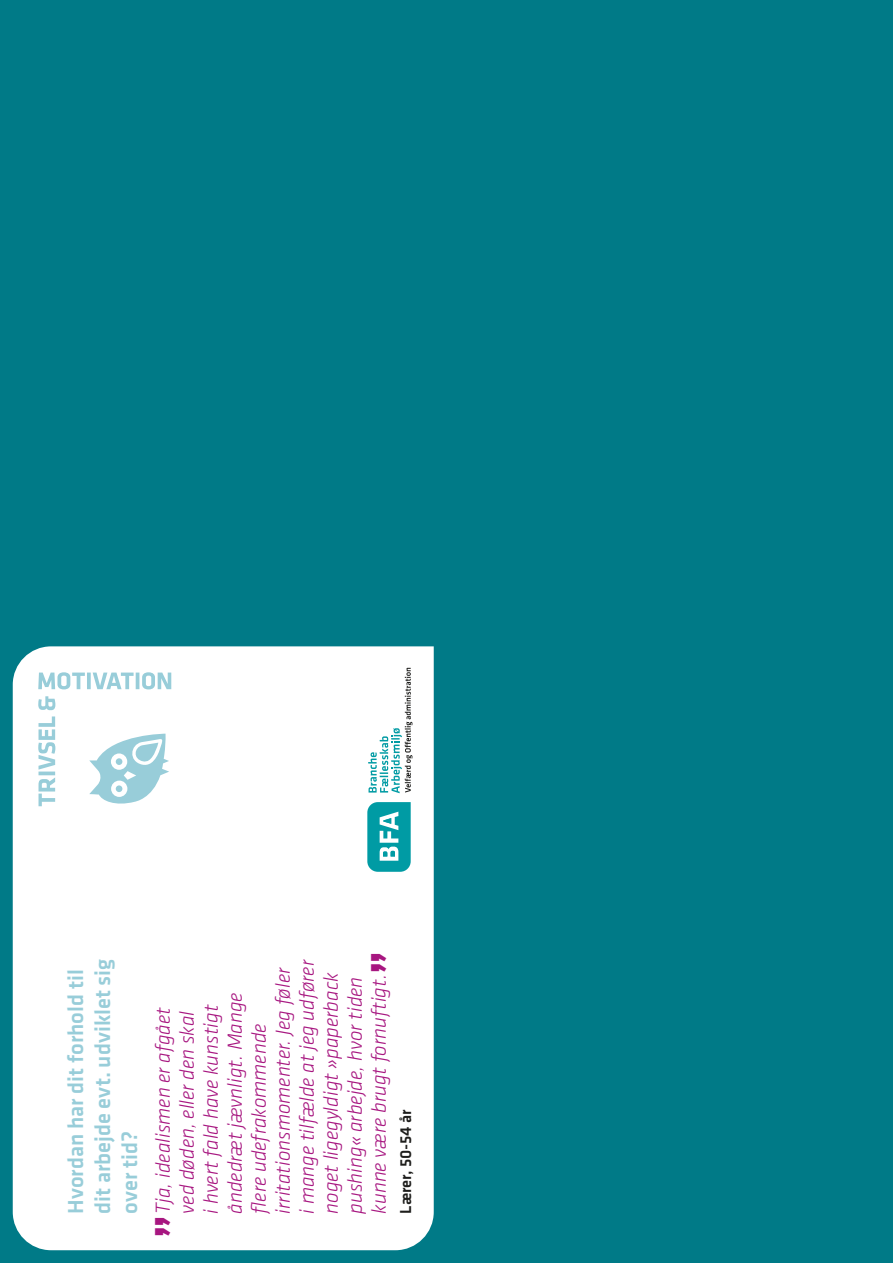
<style>
.page{position:relative;width:893px;height:1263px;background:#007a87}
.page>*{position:absolute;margin:0;border:0;box-sizing:border-box;transform-origin:0 0}
.t1{font:700 48px "Klavika";color:#a71680}
.t2{font:500 22.5px/27px "Klavika";color:#98cdd9}
.t3{font:italic 300 21px/24px "Klavika";color:#a71680}
.t4{font:500 16.5px "Klavika";color:#1d1d1b}
</style>
<div class="page">
<div style="left:13px;top:646px;width:421px;height:604px;background:#fff"></div>
<svg style="left:367px;top:802px;width:44px;height:70px;background:#34afb6"></svg>
<svg style="left:368px;top:668px;width:44px;height:125px;background:#d8e8e9"></svg>
<svg style="left:89px;top:734px;width:80px;height:73px;background:#c7e4ea"></svg>
<div style="left:116px;top:785px;width:6px;height:7px;background:#98cdd9;border-radius:50%"></div>
<div style="left:116px;top:758px;width:6px;height:7px;background:#98cdd9;border-radius:50%"></div>
<svg style="left:38px;top:696px;width:17px;height:110px;background:#cde7ec"></svg>
<svg style="left:38px;top:672px;width:133px;height:17px;background:#c9e4ea"></svg>
<h1 class="t1" style="left:353px;top:974px;width:25px;rotate:-90deg">”</h1>
<p class="t2" style="left:62px;top:1214px;width:256px;rotate:-90deg">Hvordan har dit forhold til dit arbejde evt. udviklet sig over tid?</p>
<p class="t3" style="left:150px;top:1214px;width:255px;rotate:-90deg">Tja, idealismen er afgået<br>ved døden, eller den skal<br>i hvert fald have kunstigt åndedræt jævnligt. Mange flere udefrakommende irritationsmomenter. Jeg føler i mange tilfælde at jeg udfører noget ligegyldigt »paperback pushing« arbejde, hvor tiden kunne være brugt fornuftigt.</p>
<h1 class="t1" style="left:138px;top:1238px;width:25px;rotate:-90deg">”</h1>
<p class="t4" style="left:395px;top:1214px;width:106px;rotate:-90deg">Lærer, 50-54 år</p>
</div>
